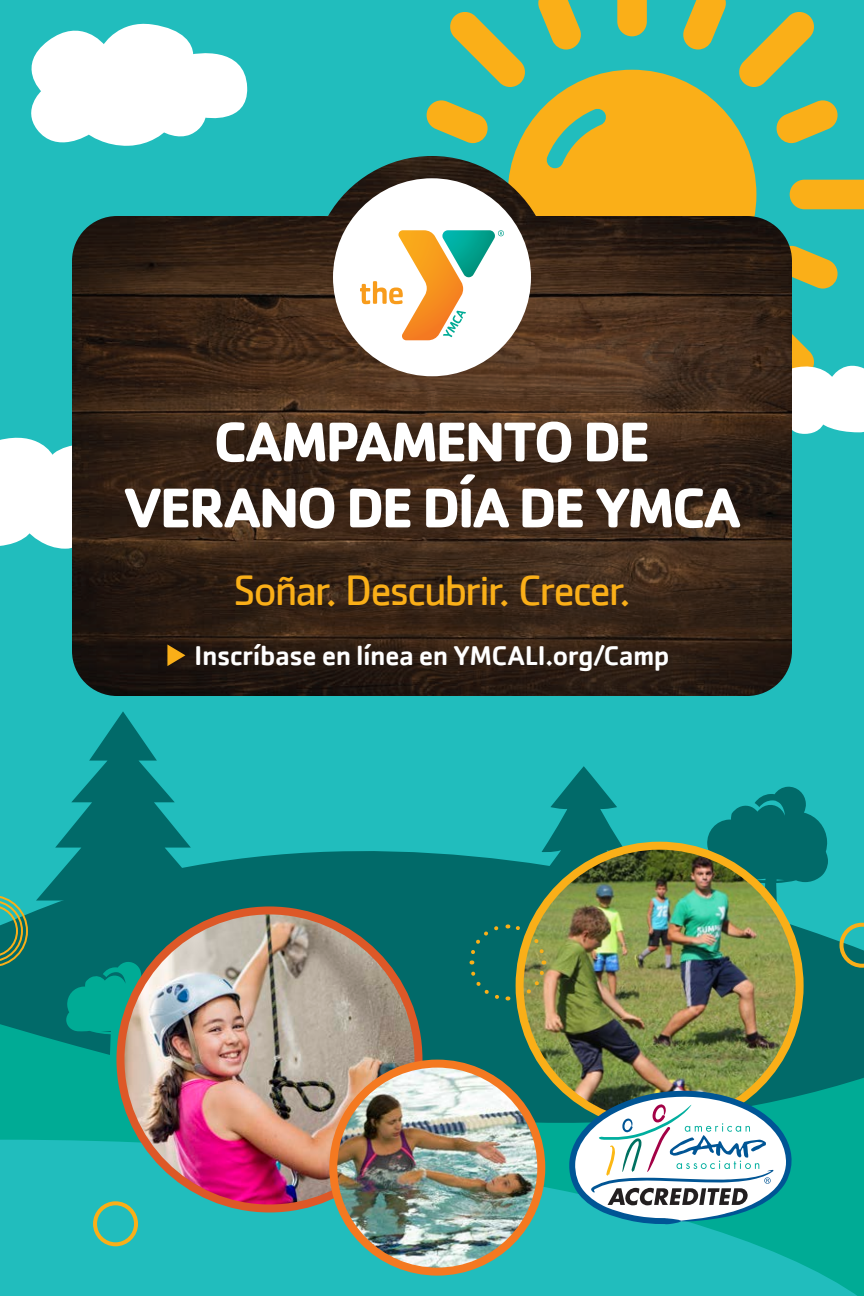
<style>
.page{position:relative;width:864px;height:1296px;background:#fff}
.page>*{position:absolute;margin:0;border:0;box-sizing:border-box;transform-origin:0 0}
.t1{font:700 58px/66px "Cachet";letter-spacing:-.05em;color:#fff;text-align:center}
.t2{font:44px "Cachet";letter-spacing:-.055em;color:#faaf18}
.t3{font:500 28px "Cachet";letter-spacing:-.025em;color:#fff}
</style>
<div class="page">
<div style="left:0;top:0;width:864px;height:1071px;background:#21bdbd"></div>
<svg style="left:514px;top:70px;width:237px;height:86px;fill:#faaf18"></svg>
<svg style="left:617px;top:0;width:30px;height:36px"></svg>
<svg style="left:450px;top:12px;width:76px;height:75px"></svg>
<div style="left:792px;top:180px;width:72px;height:29px;background:#faaf18"></div>
<svg style="left:738px;top:12px;width:76px;height:75px"></svg>
<svg style="left:538px;top:0;width:43px;height:50px"></svg>
<svg style="left:426px;top:100px;width:62px;height:43px"></svg>
<svg style="left:792px;top:245px;width:46px;height:44px"></svg>
<svg style="left:776px;top:100px;width:62px;height:43px"></svg>
<svg style="left:683px;top:0;width:43px;height:50px"></svg>
<svg style="left:210px;top:841px;width:496px;height:51px;fill:#016a69"></svg>
<svg style="left:0;top:437px;width:72px;height:112px;background:#e7f7f7"></svg>
<svg style="left:31px;top:23px;width:217px;height:123px"></svg>
<svg style="left:792px;top:334px;width:72px;height:100px"></svg>
<svg style="left:706px;top:786px;width:122px;height:106px"></svg>
<svg style="left:533px;top:766px;width:101px;height:126px"></svg>
<svg style="left:43px;top:711px;width:167px;height:181px"></svg>
<img style="left:72px;top:156px;width:720px;height:540px">
<div style="left:333px;top:178px;width:198px;height:198px;background:#fff;border-radius:50%"></div>
<svg style="left:360px;top:230px;width:166px;height:147px"></svg>
<svg style="left:0;top:892px;width:864px;height:248px;background:#0b7f75"></svg>
<svg style="left:0;top:1140px;width:864px;height:156px;background:#1fb8b4"></svg>
<img style="left:120px;top:910px;width:298px;height:298px;border-radius:149px">
<div style="left:116px;top:906px;width:306px;height:306px;border:8px solid #dd5827;border-radius:50%"></div>
<img style="left:520px;top:846px;width:280px;height:280px;border-radius:140px">
<img style="left:333px;top:1064px;width:208px;height:208px;border-radius:104px">
<div style="left:329px;top:1060px;width:216px;height:216px;border:8px solid #f47921;border-radius:50%"></div>
<div style="left:93px;top:1201px;width:45px;height:45px;border:4px solid #faaf18;border-radius:50%"></div>
<svg style="left:840px;top:923px;width:24px;height:45px"></svg>
<svg style="left:0;top:895px;width:28px;height:72px"></svg>
<svg style="left:467px;top:922px;width:81px;height:81px;background:#467d59"></svg>
<svg style="left:167px;top:645px;width:18px;height:21px"></svg>
<img style="left:568px;top:983px;width:229px;height:244px">
<h1 class="t1" style="left:123px;top:407px;width:620px">CAMPAMENTO DE<br>VERANO DE DÍA DE YMCA</h1>
<h2 class="t2" style="left:234px;top:564px;width:398px">Soñar. Descubrir. Crecer.</h2>
<p class="t3" style="left:194px;top:638px;width:477px">Inscríbase en línea en YMCALI.org/Camp</p>
</div>
